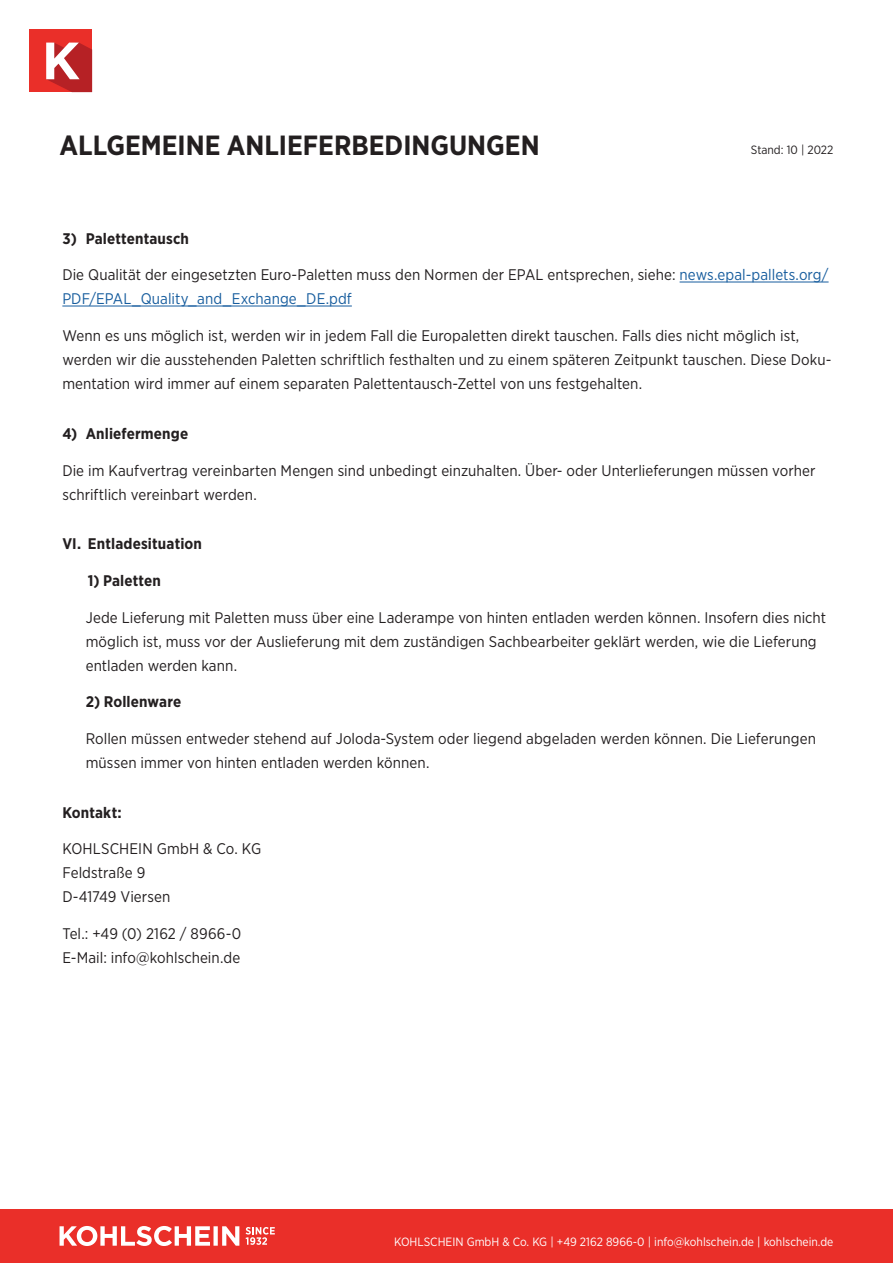
<style>
.page{position:relative;width:893px;height:1263px;background:#fff}
.page>*{position:absolute;margin:0;border:0;box-sizing:border-box;transform-origin:0 0}
.t1{font:700 27.75px "Gotham Narrow";color:#231f20}
.t2{font:15.3px/24px "Gotham Narrow";letter-spacing:.005em;color:#231f20}
.t3{font:700 15.3px "Gotham Narrow";letter-spacing:.01em;color:#231f20}
.t4{font:12px "Gotham Narrow";color:#fff}
.t5{font:12px "Gotham Narrow";color:#231f20}
.s1{color:#175d9e}
</style>
<div class="page">
<div style="left:0;top:1209px;width:893px;height:54px;background:#ea2f29"></div>
<svg style="left:60px;top:1226px;width:179px;height:20px"></svg>
<svg style="left:246px;top:1227px;width:29px;height:18px"></svg>
<div style="left:30px;top:30px;width:62px;height:62px;background:#ea2f29"></div>
<svg style="left:46px;top:43px;width:46px;height:49px;background:#d06365"></svg>
<hr style="left:680px;top:282px;width:149px;height:1px;background:#175d9e">
<hr style="left:62px;top:306px;width:290px;height:1px;background:#175d9e">
<h1 class="t1" style="left:60px;top:127px;width:482px">ALLGEMEINE ANLIEFERBEDINGUNGEN</h1>
<p class="t5" style="left:751px;top:142px;width:84px">Stand: 10 | 2022</p>
<p class="t3" style="left:62px;top:228px;width:128px">3) Palettentausch</p>
<p class="t2" style="left:62px;top:263px;width:768px">Die Qualität der eingesetzten Euro-Paletten muss den Normen der EPAL entsprechen, siehe: <span class="s1">news.epal-pallets.org/<br>PDF/EPAL_Quality_and_Exchange_DE.pdf</span></p>
<p class="t2" style="left:62px;top:324px;width:771px">Wenn es uns möglich ist, werden wir in jedem Fall die Europaletten direkt tauschen. Falls dies nicht möglich ist, werden wir die ausstehenden Paletten schriftlich festhalten und zu einem späteren Zeitpunkt tauschen. Diese Doku&shy;mentation wird immer auf einem separaten Palettentausch-Zettel von uns festgehalten.</p>
<p class="t3" style="left:62px;top:423px;width:127px">4) Anliefermenge</p>
<p class="t2" style="left:62px;top:458px;width:755px">Die im Kaufvertrag vereinbarten Mengen sind unbedingt einzuhalten. Über- oder Unterlieferungen müssen vorher schriftlich vereinbart werden.</p>
<p class="t3" style="left:62px;top:534px;width:141px">VI. Entladesituation</p>
<p class="t3" style="left:88px;top:571px;width:75px">1) Paletten</p>
<p class="t2" style="left:86px;top:605px;width:742px">Jede Lieferung mit Paletten muss über eine Laderampe von hinten entladen werden können. Insofern dies nicht möglich ist, muss vor der Auslieferung mit dem zuständigen Sachbearbeiter geklärt werden, wie die Lieferung entladen werden kann.</p>
<p class="t3" style="left:86px;top:692px;width:97px">2) Rollenware</p>
<p class="t2" style="left:86px;top:726px;width:732px">Rollen müssen entweder stehend auf Joloda-System oder liegend abgeladen werden können. Die Lieferungen müssen immer von hinten entladen werden können.</p>
<p class="t3" style="left:62px;top:802px;width:61px">Kontakt:</p>
<p class="t2" style="left:62px;top:837px;width:200px">KOHLSCHEIN GmbH &amp; Co. KG<br>Feldstraße 9<br>D-41749 Viersen</p>
<p class="t2" style="left:62px;top:921px;width:181px">Tel.: +49 (0) 2162 / 8966-0<br>E-Mail: info@kohlschein.de</p>
<p class="t4" style="left:394px;top:1234px;width:441px">KOHLSCHEIN GmbH &amp; Co. KG | +49 2162 8966-0 | info@kohlschein.de | kohlschein.de</p>
</div>
